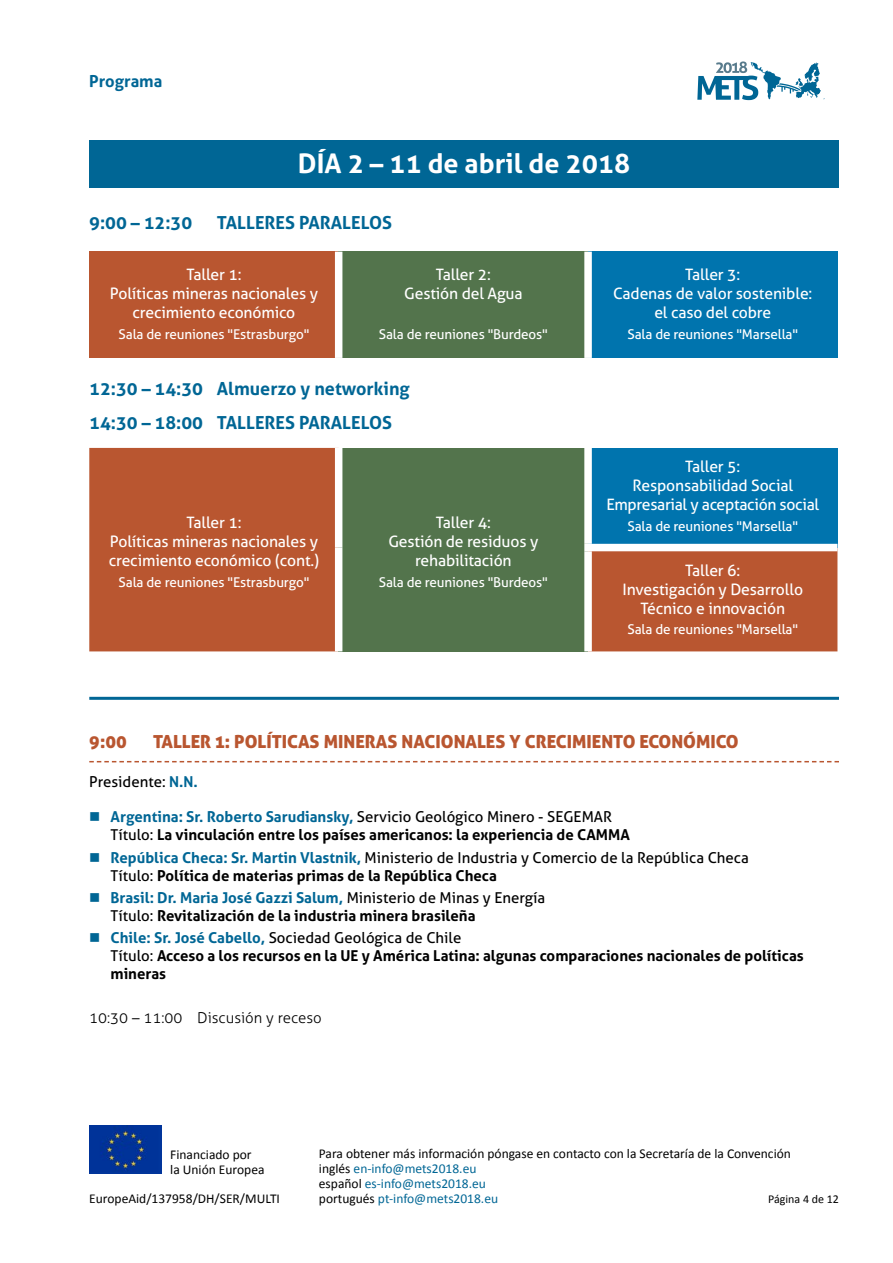
<style>
.page{position:relative;width:893px;height:1263px;background:#fff}
.page>*{position:absolute;margin:0;border:0;box-sizing:border-box;transform-origin:0 0}
.t1{font:700 27px "Aller";color:#fff}
.t2{font:700 18px/34.3px "Aller";color:#006695}
.t3{font:18px "Aller Display";color:#b95630}
.t4{font:700 16.5px "Aller";color:#006695}
.t5{font:15.75px/18.9px "Aller";letter-spacing:-.01em;color:#fff;text-align:center}
.t6{font:700 15px/18px "Aller";color:#000}
.t7{font:15px/18px "Aller";color:#000}
.t8{font:300 15px "Aller";color:#000}
.t9{font:13.5px/15px "Calibri";color:#000}
.t10{font:13.5px "Aller";letter-spacing:-.01em;color:#fff}
.t11{font:12px "Calibri";color:#000}
.s1{font-weight:700;color:#006695}
.s2{color:#006695}
.s3{font-weight:400}
.s4{font-weight:700}
</style>
<div class="page">
<img style="left:89px;top:1125px;width:73px;height:49px">
<svg style="left:697px;top:61px;width:128px;height:39px"></svg>
<div style="left:89px;top:140px;width:750px;height:48px;background:#006695"></div>
<hr style="left:89px;top:697px;width:750px;height:3px;background:#006695">
<svg style="left:89px;top:761px;width:750px;height:1px"></svg>
<div style="left:89px;top:252px;width:250px;height:106px;background:#b95630"></div>
<div style="left:339px;top:252px;width:249px;height:106px;background:#53744c"></div>
<div style="left:588px;top:252px;width:249px;height:106px;background:#0074ae"></div>
<div style="left:335px;top:252px;width:7px;height:106px;background:#fff"></div>
<div style="left:584px;top:252px;width:8px;height:106px;background:#fff"></div>
<div style="left:89px;top:448px;width:748px;height:203px;background:#b95630"></div>
<div style="left:339px;top:448px;width:249px;height:203px;background:#53744c"></div>
<div style="left:588px;top:448px;width:249px;height:99px;background:#0074ae"></div>
<div style="left:335px;top:448px;width:7px;height:99px;background:#fff"></div>
<div style="left:584px;top:448px;width:8px;height:96px;background:#fff"></div>
<div style="left:335px;top:547px;width:7px;height:104px;background:#fff"></div>
<div style="left:584px;top:551px;width:8px;height:100px;background:#fff"></div>
<div style="left:584px;top:544px;width:253px;height:7px;background:#fff"></div>
<p class="t4" style="left:89px;top:71px;width:75px">Programa</p>
<h1 class="t1" style="left:298px;top:147px;width:334px">DÍA 2 – 11 de abril de 2018</h1>
<p class="t2" style="left:89px;top:205px;width:104px">9:00 – 12:30</p>
<p class="t2" style="left:217px;top:205px;width:177px">TALLERES PARALELOS</p>
<p class="t5" style="left:110px;top:265px;width:210px">Taller 1:<br>Políticas mineras nacionales y crecimiento económico</p>
<p class="t10" style="left:119px;top:325px;width:192px">Sala de reuniones "Estrasburgo"</p>
<p class="t5" style="left:404px;top:265px;width:120px">Taller 2:<br>Gestión del Agua</p>
<p class="t10" style="left:379px;top:325px;width:171px">Sala de reuniones "Burdeos"</p>
<p class="t2" style="left:89px;top:371px;width:322px">12:30 – 14:30 Almuerzo y networking<br>14:30 – 18:00 TALLERES PARALELOS</p>
<p class="t5" style="left:109px;top:513px;width:212px">Taller 1:<br>Políticas mineras nacionales y crecimiento económico (cont.)</p>
<p class="t10" style="left:119px;top:574px;width:192px">Sala de reuniones "Estrasburgo"</p>
<p class="t5" style="left:388px;top:513px;width:151px">Taller 4:<br>Gestión de residuos y rehabilitación</p>
<p class="t10" style="left:379px;top:574px;width:171px">Sala de reuniones "Burdeos"</p>
<p class="t5" style="left:613px;top:265px;width:201px">Taller 3:<br>Cadenas de valor sostenible: el caso del cobre</p>
<p class="t10" style="left:627px;top:325px;width:172px">Sala de reuniones "Marsella"</p>
<p class="t5" style="left:606px;top:457px;width:214px">Taller 5:<br>Responsabilidad Social<br>Empresarial y aceptación social</p>
<p class="t10" style="left:627px;top:517px;width:172px">Sala de reuniones "Marsella"</p>
<p class="t5" style="left:622px;top:561px;width:182px">Taller 6:<br>Investigación y Desarrollo<br>Técnico e innovación</p>
<p class="t10" style="left:627px;top:621px;width:172px">Sala de reuniones "Marsella"</p>
<p class="t3" style="left:89px;top:730px;width:39px">9:00</p>
<p class="t3" style="left:153px;top:730px;width:587px">TALLER 1: POLÍTICAS MINERAS NACIONALES Y CRECIMIENTO ECONÓMICO</p>
<p class="t7" style="left:89px;top:773px;width:110px">Presidente: <span class="s1">N.N.</span></p>
<p class="t6" style="left:111px;top:808px;width:521px"><span class="s2">Argentina: Sr. Roberto Sarudiansky,</span> <span class="s3">Servicio Geológico Minero - SEGEMAR<br>Título:</span> La vinculación entre los países americanos: la experiencia de CAMMA</p>
<p class="t7" style="left:111px;top:848px;width:640px"><span class="s1">República Checa: Sr. Martin Vlastnik,</span> Ministerio de Industria y Comercio de la República Checa<br>Título: <span class="s4">Política de materias primas de la República Checa</span></p>
<p class="t6" style="left:111px;top:888px;width:436px"><span class="s2">Brasil: Dr. Maria José Gazzi Salum,</span> <span class="s3">Ministerio de Minas y Energía<br>Título:</span> Revitalización de la industria minera brasileña</p>
<p class="t6" style="left:111px;top:929px;width:695px"><span class="s2">Chile: Sr. José Cabello,</span> <span class="s3">Sociedad Geológica de Chile<br>Título:</span> Acceso a los recursos en la UE y América Latina: algunas comparaciones nacionales de políticas mineras</p>
<p class="t8" style="left:89px;top:1008px;width:234px">10:30 – 11:00 Discusión y receso</p>
<p class="t9" style="left:170px;top:1147px;width:96px">Financiado por<br>la Unión Europea</p>
<p class="t9" style="left:319px;top:1146px;width:474px">Para obtener más información póngase en contacto con la Secretaría de la Convención inglés <span class="s2">en-info@mets2018.eu<br></span>español <span class="s2">es-info@mets2018.eu<br></span>portugués <span class="s2">pt-info@mets2018.eu</span></p>
<p class="t9" style="left:89px;top:1191px;width:192px">EuropeAid/137958/DH/SER/MULTI</p>
<p class="t11" style="left:768px;top:1192px;width:72px">Página 4 de 12</p>
</div>
